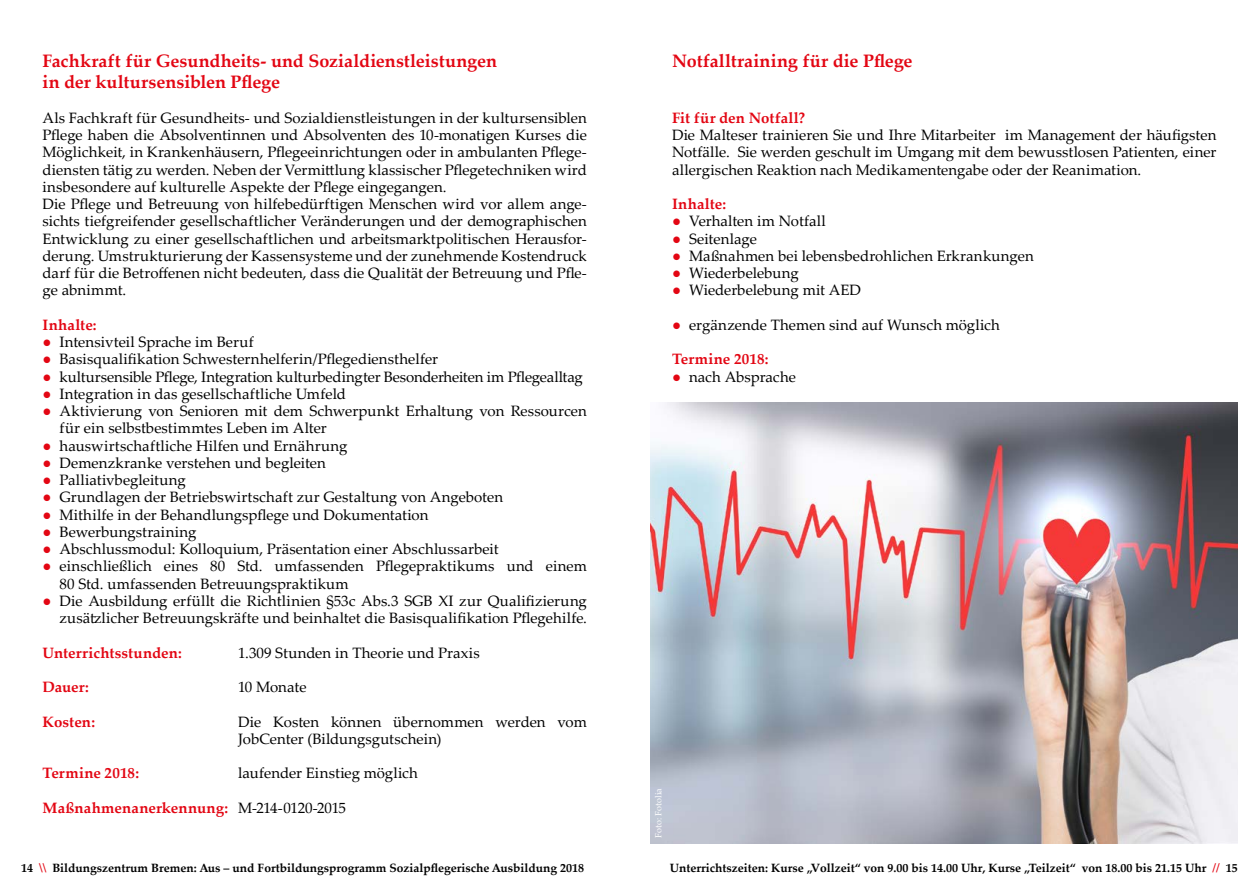
<style>
.page{position:relative;width:1259px;height:893px;background:#fff}
.page>*{position:absolute;margin:0;border:0;box-sizing:border-box;transform-origin:0 0}
.t1{font:700 18px/21.6px "Palatino Linotype";color:#e30613}
.t2{font:15px/17.2px "Palatino Linotype";color:#000}
.t3{font:700 15px "Palatino Linotype";letter-spacing:.01em;color:#e30613}
.t4{font:700 12px "Palatino Linotype";color:#000}
.t5{font:9px "Palatino Linotype";color:#fff}
.s1{color:#e30613}
.s2{font-weight:400;color:#000}
</style>
<div class="page">
<img style="left:651px;top:403px;width:586px;height:441px">
<p class="t1" style="left:43px;top:49px;width:456px">Fachkraft für Gesundheits- und Sozialdienstleistungen in der kultursensiblen Pflege</p>
<p class="t2" style="left:43px;top:109px;width:546px">Als Fachkraft für Gesundheits- und Sozialdienstleistungen in der kultursensiblen Pflege haben die Absolventinnen und Absolventen des 10-monatigen Kurses die Möglichkeit, in Krankenhäusern, Pflegeeinrichtungen oder in ambulanten Pflege&shy;diensten tätig zu werden. Neben der Vermittlung klassischer Pflegetechniken wird insbesondere auf kulturelle Aspekte der Pflege eingegangen.<br>Die Pflege und Betreuung von hilfebedürftigen Menschen wird vor allem ange&shy;sichts tiefgreifender gesellschaftlicher Veränderungen und der demographischen Entwicklung zu einer gesellschaftlichen und arbeitsmarktpolitischen Herausfor&shy;derung. Umstrukturierung der Kassensysteme und der zunehmende Kostendruck darf für die Betroffenen nicht bedeuten, dass die Qualität der Betreuung und Pfle&shy;ge abnimmt.</p>
<p class="t3" style="left:43px;top:314px;width:56px">Inhalte:</p>
<p class="t2" style="left:43px;top:333px;width:213px"><span class="s1">●</span> Intensivteil Sprache im Beruf</p>
<p class="t2" style="left:43px;top:350px;width:397px"><span class="s1">●</span> Basisqualifikation Schwesternhelferin/Pflegediensthelfer</p>
<p class="t2" style="left:43px;top:367px;width:542px"><span class="s1">●</span> kultursensible Pflege, Integration kulturbedingter Besonderheiten im Pflegealltag</p>
<p class="t2" style="left:43px;top:385px;width:305px"><span class="s1">●</span> Integration in das gesellschaftliche Umfeld</p>
<p class="t2" style="left:60px;top:402px;width:529px;text-indent:-17px"><span class="s1">●</span> Aktivierung von Senioren mit dem Schwerpunkt Erhaltung von Ressourcen für ein selbstbestimmtes Leben im Alter</p>
<p class="t2" style="left:43px;top:436px;width:306px"><span class="s1">●</span> hauswirtschaftliche Hilfen und Ernährung</p>
<p class="t2" style="left:43px;top:454px;width:285px"><span class="s1">●</span> Demenzkranke verstehen und begleiten</p>
<p class="t2" style="left:43px;top:471px;width:145px"><span class="s1">●</span> Palliativbegleitung</p>
<p class="t2" style="left:43px;top:488px;width:462px"><span class="s1">●</span> Grundlagen der Betriebswirtschaft zur Gestaltung von Angeboten</p>
<p class="t2" style="left:43px;top:505px;width:387px"><span class="s1">●</span> Mithilfe in der Behandlungspflege und Dokumentation</p>
<p class="t2" style="left:43px;top:523px;width:155px"><span class="s1">●</span> Bewerbungstraining</p>
<p class="t2" style="left:43px;top:540px;width:457px"><span class="s1">●</span> Abschlussmodul: Kolloquium, Präsentation einer Abschlussarbeit</p>
<p class="t2" style="left:60px;top:557px;width:529px;text-indent:-17px"><span class="s1">●</span> einschließlich eines 80 Std. umfassenden Pflegepraktikums und einem<br>80 Std. umfassenden Betreuungspraktikum</p>
<p class="t2" style="left:43px;top:592px;width:546px;text-align:right"><span class="s1">●</span> Die Ausbildung erfüllt die Richtlinien §53c Abs.3 SGB XI zur Qualifizierung zusätzlicher Betreuungskräfte und beinhaltet die Basisqualifikation Pflegehilfe.</p>
<p class="t3" style="left:43px;top:642px;width:141px">Unterrichtsstunden:</p>
<p class="t2" style="left:238px;top:643px;width:243px">1.309 Stunden in Theorie und Praxis</p>
<p class="t3" style="left:43px;top:676px;width:48px">Dauer:</p>
<p class="t2" style="left:238px;top:678px;width:70px">10 Monate</p>
<p class="t3" style="left:43px;top:711px;width:54px">Kosten:</p>
<p class="t2" style="left:238px;top:712px;width:350px">Die Kosten können übernommen werden vom<br>JobCenter (Bildungsgutschein)</p>
<p class="t3" style="left:43px;top:763px;width:98px">Termine 2018:</p>
<p class="t2" style="left:238px;top:764px;width:181px">laufender Einstieg möglich</p>
<p class="t3" style="left:43px;top:797px;width:305px">Maßnahmenanerkennung: <span class="s2">M-214-0120-2015</span></p>
<p class="t1" style="left:672px;top:49px;width:242px">Notfalltraining für die Pflege</p>
<p class="t3" style="left:672px;top:107px;width:135px">Fit für den Notfall?</p>
<p class="t2" style="left:672px;top:126px;width:546px;text-align:justify">Die Malteser trainieren Sie und Ihre Mitarbeiter im Management der häufigsten Notfälle. Sie werden geschult im Umgang mit dem bewusstlosen Patienten, einer allergischen Reaktion nach Medikamentengabe oder der Reanimation.</p>
<p class="t3" style="left:672px;top:193px;width:56px">Inhalte:</p>
<p class="t2" style="left:672px;top:212px;width:155px"><span class="s1">●</span> Verhalten im Notfall</p>
<p class="t2" style="left:672px;top:229px;width:86px"><span class="s1">●</span> Seitenlage</p>
<p class="t2" style="left:672px;top:247px;width:363px"><span class="s1">●</span> Maßnahmen bei lebensbedrohlichen Erkrankungen</p>
<p class="t2" style="left:672px;top:264px;width:128px"><span class="s1">●</span> Wiederbelebung</p>
<p class="t2" style="left:672px;top:281px;width:190px"><span class="s1">●</span> Wiederbelebung mit AED</p>
<p class="t2" style="left:672px;top:316px;width:329px"><span class="s1">●</span> ergänzende Themen sind auf Wunsch möglich</p>
<p class="t3" style="left:672px;top:349px;width:98px">Termine 2018:</p>
<p class="t2" style="left:672px;top:367px;width:125px"><span class="s1">●</span> nach Absprache</p>
<p class="t5" style="left:652px;top:838px;width:51px;rotate:-90deg">Foto: Fotolia</p>
<p class="t4" style="left:21px;top:859px;width:564px">14 <span class="s1">\\</span> Bildungszentrum Bremen: Aus – und Fortbildungsprogramm Sozialpflegerische Ausbildung 2018</p>
<p class="t4" style="left:670px;top:859px;width:569px">Unterrichtszeiten: Kurse „Vollzeit“ von 9.00 bis 14.00 Uhr, Kurse „Teilzeit“ von 18.00 bis 21.15 Uhr <span class="s1">//</span> 15</p>
</div>
